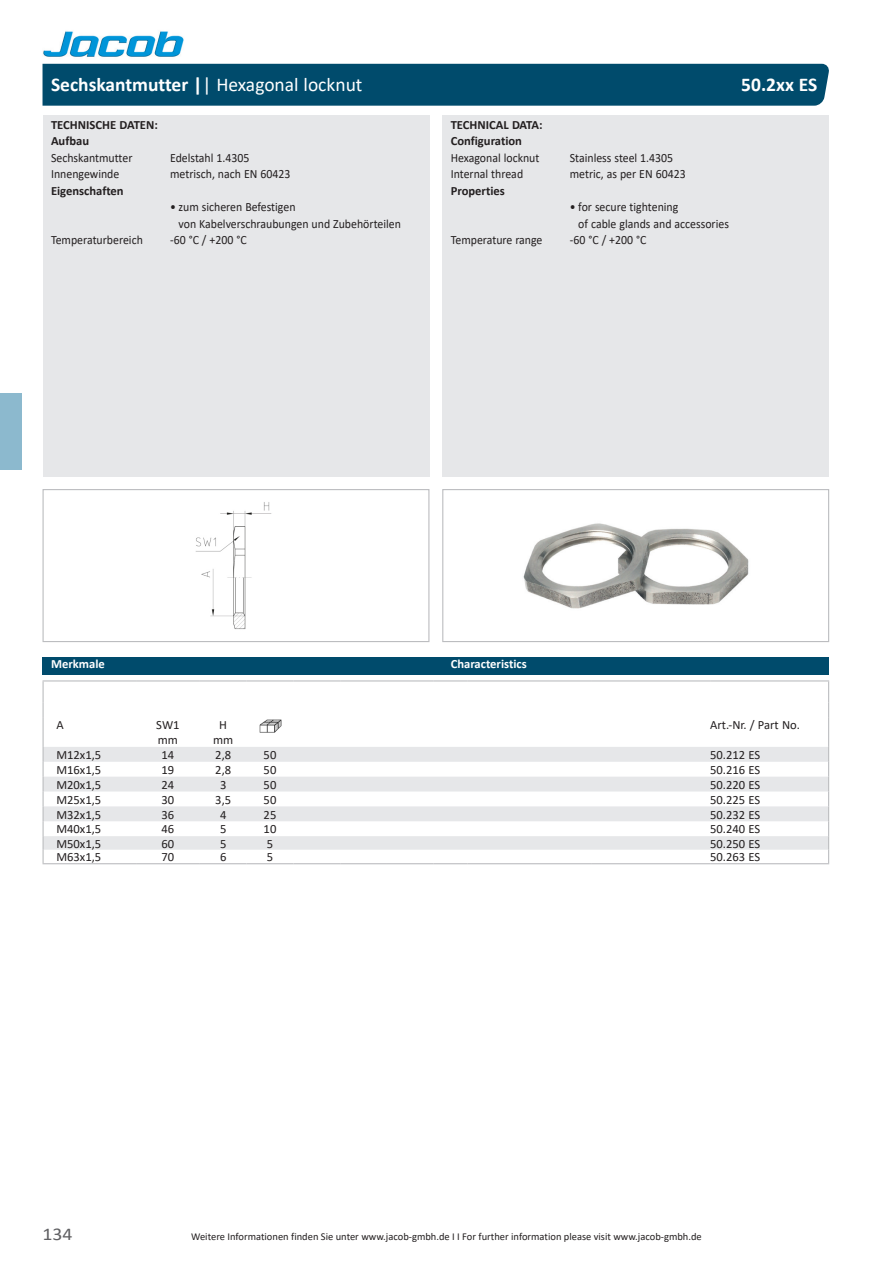
<style>
.page{position:relative;width:893px;height:1263px;background:#fff}
.page>*{position:absolute;margin:0;border:0;box-sizing:border-box;transform-origin:0 0}
.Bezeichnung_Blau{font:19.5px "Calibri";color:#fff}
.Bezeichnung_Blau-2{font:700 19.5px "Calibri";color:#fff}
.t1{font:18px "Calibri";color:#606063;scale:1.1 1}
.Text{font:12.6px/16.5px "Calibri";color:#231f20;scale:.94 1}
.Text_Tab_Links{font:12.6px "Calibri";color:#231f20}
.Text-2{font:700 12.6px "Calibri";color:#231f20}
.Text_Tab_Links_Einzu{font:12.6px "Calibri";color:#231f20}
.Text_Tab_Zentriert{font:12.6px "Calibri";color:#231f20}
.t2{font:700 12.6px "Calibri";color:#fff}
.t3{font:10.5px "Calibri";color:#231f20}
.s1{font-weight:700}
</style>
<div class="page">
<div style="left:43px;top:115px;width:386px;height:361px;background:#e6e7e9"></div>
<img style="left:43px;top:31px;width:141px;height:26px">
<div style="left:442px;top:115px;width:387px;height:361px;background:#e6e7e9"></div>
<div style="left:0;top:393px;width:21px;height:77px;background:#8cb9ce"></div>
<div style="left:43px;top:657px;width:786px;height:17px;background:#004b6c"></div>
<div style="left:42px;top:64px;width:787px;height:42px;background:#004b6c"></div>
<svg style="left:44px;top:747px;width:784px;height:103px;fill:#e6e7e9"></svg>
<hr style="left:43px;top:680px;width:93px;height:1px;background:#bcbdc0">
<hr style="left:136px;top:680px;width:64px;height:1px;background:#bcbdc0">
<hr style="left:200px;top:680px;width:47px;height:1px;background:#bcbdc0">
<hr style="left:247px;top:680px;width:46px;height:1px;background:#bcbdc0">
<hr style="left:293px;top:680px;width:47px;height:1px;background:#bcbdc0">
<hr style="left:340px;top:680px;width:47px;height:1px;background:#bcbdc0">
<hr style="left:387px;top:680px;width:47px;height:1px;background:#bcbdc0">
<hr style="left:434px;top:680px;width:34px;height:1px;background:#bcbdc0">
<hr style="left:468px;top:680px;width:123px;height:1px;background:#bcbdc0">
<hr style="left:591px;top:680px;width:119px;height:1px;background:#bcbdc0">
<hr style="left:710px;top:680px;width:119px;height:1px;background:#bcbdc0">
<svg style="left:43px;top:681px;width:1px;height:182px"></svg>
<svg style="left:828px;top:681px;width:1px;height:182px"></svg>
<hr style="left:43px;top:863px;width:93px;height:1px;background:#bcbdc0">
<hr style="left:136px;top:863px;width:64px;height:1px;background:#bcbdc0">
<hr style="left:200px;top:863px;width:47px;height:1px;background:#bcbdc0">
<hr style="left:247px;top:863px;width:46px;height:1px;background:#bcbdc0">
<hr style="left:293px;top:863px;width:47px;height:1px;background:#bcbdc0">
<hr style="left:340px;top:863px;width:47px;height:1px;background:#bcbdc0">
<hr style="left:387px;top:863px;width:47px;height:1px;background:#bcbdc0">
<hr style="left:434px;top:863px;width:34px;height:1px;background:#bcbdc0">
<hr style="left:468px;top:863px;width:123px;height:1px;background:#bcbdc0">
<hr style="left:591px;top:863px;width:119px;height:1px;background:#bcbdc0">
<hr style="left:710px;top:863px;width:119px;height:1px;background:#bcbdc0">
<img style="left:259px;top:720px;width:23px;height:12px">
<img style="left:523px;top:523px;width:226px;height:86px">
<div style="left:442px;top:489px;width:387px;height:153px;border:1px solid #bcbdc0"></div>
<img style="left:195px;top:502px;width:77px;height:127px">
<div style="left:43px;top:489px;width:386px;height:153px;border:1px solid #bcbdc0"></div>
<p class="Bezeichnung_Blau" style="left:51px;top:71px;width:313px"><span class="s1">Sechskantmutter |</span>| Hexagonal locknut</p>
<p class="Bezeichnung_Blau-2" style="left:741px;top:71px;width:78px">50.2xx ES</p>
<p class="Text-2" style="left:51px;top:115px;width:108px">TECHNISCHE DATEN:</p>
<p class="Text-2" style="left:51px;top:132px;width:40px">Aufbau</p>
<p class="Text" style="left:51px;top:149px;width:88px">Sechskantmutter</p>
<p class="Text" style="left:170px;top:149px;width:86px">Edelstahl 1.4305</p>
<p class="Text" style="left:51px;top:165px;width:74px">Innengewinde</p>
<p class="Text" style="left:170px;top:165px;width:130px">metrisch, nach EN 60423</p>
<p class="Text-2" style="left:51px;top:181px;width:74px">Eigenschaften</p>
<p class="Text" style="left:179px;top:198px;width:238px;text-indent:-9px">• zum sicheren Befestigen<br>von Kabelverschraubungen und Zubehörteilen</p>
<p class="Text" style="left:51px;top:231px;width:99px">Temperaturbereich</p>
<p class="Text" style="left:170px;top:231px;width:83px">-60 °C / +200 °C</p>
<p class="Text-2" style="left:451px;top:115px;width:93px">TECHNICAL DATA:</p>
<p class="Text-2" style="left:451px;top:132px;width:73px">Configuration</p>
<p class="Text" style="left:451px;top:149px;width:96px">Hexagonal locknut</p>
<p class="Text" style="left:570px;top:149px;width:112px">Stainless steel 1.4305</p>
<p class="Text" style="left:451px;top:165px;width:79px">Internal thread</p>
<p class="Text" style="left:570px;top:165px;width:125px">metric, as per EN 60423</p>
<p class="Text-2" style="left:451px;top:181px;width:56px">Properties</p>
<p class="Text" style="left:578px;top:198px;width:162px;text-indent:-9px">• for secure tightening<br>of cable glands and accessories</p>
<p class="Text" style="left:451px;top:231px;width:99px">Temperature range</p>
<p class="Text" style="left:570px;top:231px;width:83px">-60 °C / +200 °C</p>
<p class="t2" style="left:51px;top:655px;width:55px">Merkmale</p>
<p class="t2" style="left:451px;top:655px;width:78px">Characteristics</p>
<p class="Text_Tab_Zentriert" style="left:56px;top:716px;width:9px">A</p>
<p class="Text_Tab_Zentriert" style="left:156px;top:716px;width:25px">SW1</p>
<p class="Text_Tab_Zentriert" style="left:219px;top:716px;width:9px">H</p>
<p class="Text_Tab_Links" style="left:710px;top:716px;width:91px">Art.-Nr. / Part No.</p>
<p class="Text_Tab_Zentriert" style="left:158px;top:731px;width:22px">mm</p>
<p class="Text_Tab_Zentriert" style="left:213px;top:731px;width:22px">mm</p>
<p class="Text_Tab_Links_Einzu" style="left:56px;top:746px;width:46px">M12x1,5</p>
<p class="Text_Tab_Zentriert" style="left:162px;top:746px;width:14px">14</p>
<p class="Text_Tab_Zentriert" style="left:215px;top:746px;width:17px">2,8</p>
<p class="Text_Tab_Zentriert" style="left:264px;top:746px;width:14px">50</p>
<p class="Text_Tab_Links" style="left:710px;top:746px;width:52px">50.212 ES</p>
<p class="Text_Tab_Links_Einzu" style="left:56px;top:761px;width:46px">M16x1,5</p>
<p class="Text_Tab_Zentriert" style="left:162px;top:761px;width:14px">19</p>
<p class="Text_Tab_Zentriert" style="left:215px;top:761px;width:17px">2,8</p>
<p class="Text_Tab_Zentriert" style="left:264px;top:761px;width:14px">50</p>
<p class="Text_Tab_Links" style="left:710px;top:761px;width:52px">50.216 ES</p>
<p class="Text_Tab_Links_Einzu" style="left:56px;top:776px;width:46px">M20x1,5</p>
<p class="Text_Tab_Zentriert" style="left:162px;top:776px;width:14px">24</p>
<p class="Text_Tab_Zentriert" style="left:220px;top:776px;width:8px">3</p>
<p class="Text_Tab_Zentriert" style="left:264px;top:776px;width:14px">50</p>
<p class="Text_Tab_Links" style="left:710px;top:776px;width:52px">50.220 ES</p>
<p class="Text_Tab_Links_Einzu" style="left:56px;top:791px;width:46px">M25x1,5</p>
<p class="Text_Tab_Zentriert" style="left:162px;top:791px;width:14px">30</p>
<p class="Text_Tab_Zentriert" style="left:215px;top:791px;width:17px">3,5</p>
<p class="Text_Tab_Zentriert" style="left:264px;top:791px;width:14px">50</p>
<p class="Text_Tab_Links" style="left:710px;top:791px;width:52px">50.225 ES</p>
<p class="Text_Tab_Links_Einzu" style="left:56px;top:806px;width:46px">M32x1,5</p>
<p class="Text_Tab_Zentriert" style="left:162px;top:806px;width:14px">36</p>
<p class="Text_Tab_Zentriert" style="left:220px;top:806px;width:8px">4</p>
<p class="Text_Tab_Zentriert" style="left:264px;top:806px;width:14px">25</p>
<p class="Text_Tab_Links" style="left:710px;top:806px;width:52px">50.232 ES</p>
<p class="Text_Tab_Links_Einzu" style="left:56px;top:820px;width:46px">M40x1,5</p>
<p class="Text_Tab_Zentriert" style="left:162px;top:820px;width:14px">46</p>
<p class="Text_Tab_Zentriert" style="left:220px;top:820px;width:8px">5</p>
<p class="Text_Tab_Zentriert" style="left:264px;top:820px;width:14px">10</p>
<p class="Text_Tab_Links" style="left:710px;top:820px;width:52px">50.240 ES</p>
<p class="Text_Tab_Links_Einzu" style="left:56px;top:835px;width:46px">M50x1,5</p>
<p class="Text_Tab_Zentriert" style="left:162px;top:835px;width:14px">60</p>
<p class="Text_Tab_Zentriert" style="left:220px;top:835px;width:8px">5</p>
<p class="Text_Tab_Zentriert" style="left:267px;top:835px;width:8px">5</p>
<p class="Text_Tab_Links" style="left:710px;top:835px;width:52px">50.250 ES</p>
<p class="Text_Tab_Links_Einzu" style="left:56px;top:848px;width:46px">M63x1,5</p>
<p class="Text_Tab_Zentriert" style="left:162px;top:848px;width:14px">70</p>
<p class="Text_Tab_Zentriert" style="left:220px;top:848px;width:8px">6</p>
<p class="Text_Tab_Zentriert" style="left:267px;top:848px;width:8px">5</p>
<p class="Text_Tab_Links" style="left:710px;top:848px;width:52px">50.263 ES</p>
<h2 class="t1" style="left:43px;top:1221px;width:29px">134</h2>
<p class="t3" style="left:191px;top:1229px;width:512px">Weitere Informationen finden Sie unter www.jacob-gmbh.de I I For further information please visit www.jacob-gmbh.de</p>
</div>
